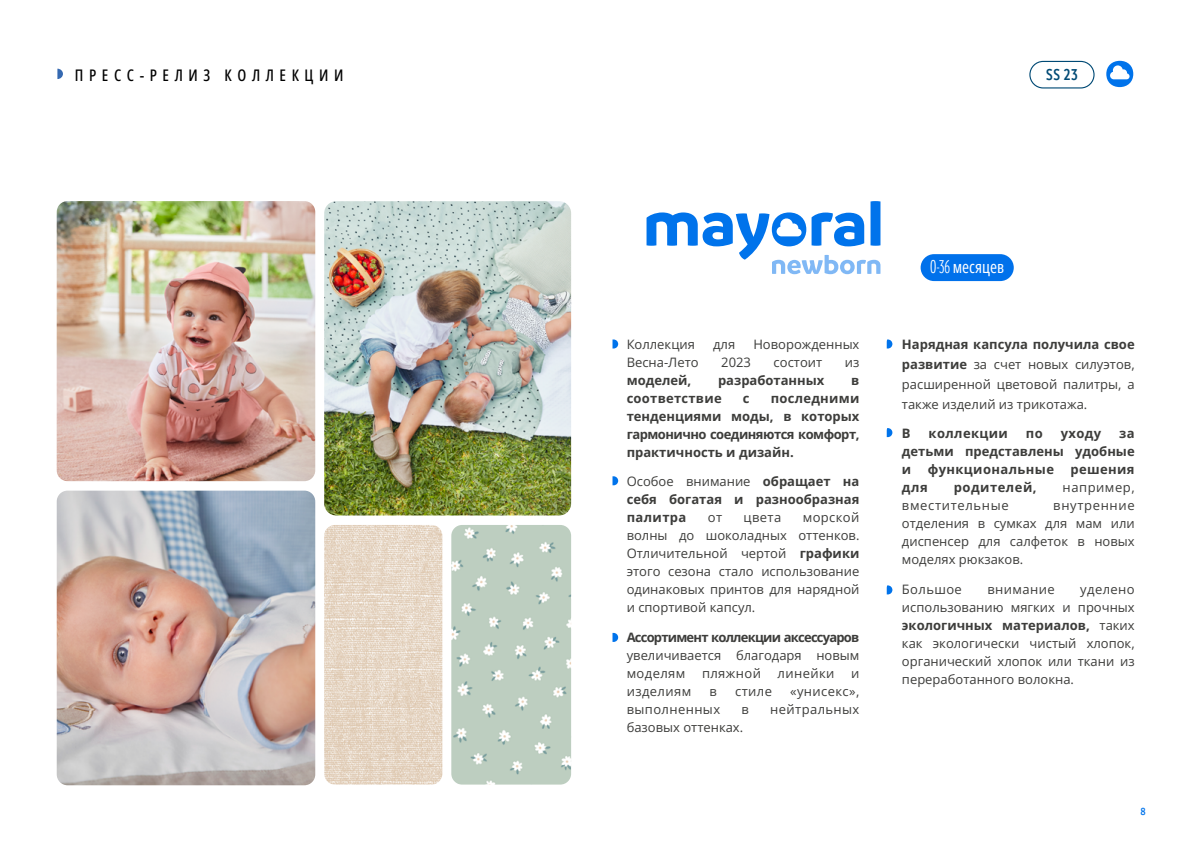
<style>
.page{position:relative;width:1191px;height:842px;background:#fff}
.page>*{position:absolute;margin:0;border:0;box-sizing:border-box;transform-origin:0 0}
.t1{font:17px "Open Sans Condensed";color:#fff}
.t2{font:600 condensed 17px "Branding SF";color:#004a75}
.t3{font:500 16px "Open Sans Condensed";letter-spacing:.35em;color:#000}
.t4{font:13px/18px "Open Sans";color:#3d3d3b;text-align:justify}
.t5{font:700 13px/18px "Open Sans";color:#3d3d3b;text-align:justify}
.t6{font:13px "Open Sans";letter-spacing:.03em;color:#3d3d3b}
.t7{font:700 13px "Open Sans";letter-spacing:-.06em;color:#3d3d3b}
.t8{font:700 13px "Open Sans";letter-spacing:.03em;color:#3d3d3b}
.t9{font:13px "Open Sans";letter-spacing:.05em;color:#3d3d3b}
.t10{font:700 13px "Open Sans";letter-spacing:.02em;color:#3d3d3b}
.t11{font:700 13px "Open Sans";letter-spacing:.04em;color:#3d3d3b}
.t12{font:13px "Open Sans";letter-spacing:.04em;color:#3d3d3b}
.t13{font:600 condensed 11px "Branding SF";color:#0073eb}
.s1{font-weight:400}
.s2{font-weight:700}
.s3{font-family:"Branding SF Cmp";font-weight:300;font-size:20px}
</style>
<div class="page">
<div style="left:1029px;top:61px;width:65px;height:28px;border:1px solid #004a75;border-radius:13px"></div>
<svg style="left:1106px;top:61px;width:27px;height:26px"></svg>
<svg style="left:57px;top:69px;width:6px;height:10px"></svg>
<svg style="left:612px;top:476px;width:6px;height:9px"></svg>
<svg style="left:886px;top:585px;width:6px;height:9px"></svg>
<svg style="left:886px;top:428px;width:6px;height:9px"></svg>
<svg style="left:886px;top:339px;width:6px;height:9px"></svg>
<img style="left:324px;top:525px;width:118px;height:259px">
<img style="left:57px;top:201px;width:258px;height:280px">
<img style="left:324px;top:201px;width:247px;height:314px">
<img style="left:451px;top:525px;width:120px;height:259px">
<svg style="left:612px;top:633px;width:6px;height:9px"></svg>
<svg style="left:612px;top:339px;width:6px;height:9px"></svg>
<img style="left:57px;top:491px;width:258px;height:294px">
<svg style="left:646px;top:201px;width:234px;height:73px"></svg>
<div style="left:920px;top:254px;width:93px;height:27px;background:#0071eb;border-radius:13px"></div>
<p class="t3" style="left:75px;top:64px;width:270px">ПРЕСС-РЕЛИЗ КОЛЛЕКЦИИ</p>
<h1 class="t2" style="left:1046px;top:66px;width:33px">SS 23</h1>
<p class="t4" style="left:626px;top:335px;width:70px">Коллекция</p>
<p class="t4" style="left:713px;top:335px;width:24px">для</p>
<p class="t4" style="left:753px;top:335px;width:108px">Новорожденных</p>
<p class="t4" style="left:626px;top:353px;width:73px">Весна-Лето</p>
<p class="t4" style="left:721px;top:353px;width:31px">2023</p>
<p class="t4" style="left:773px;top:353px;width:50px">состоит</p>
<p class="t4" style="left:845px;top:353px;width:16px">из</p>
<p class="t5" style="left:626px;top:371px;width:66px">моделей,</p>
<p class="t5" style="left:718px;top:371px;width:108px">разработанных</p>
<p class="t5" style="left:851px;top:371px;width:10px">в</p>
<p class="t10" style="left:626px;top:389px;width:96px">соответствие</p>
<p class="t5" style="left:743px;top:389px;width:8px">с</p>
<p class="t5" style="left:626px;top:389px;width:234px;text-indent:144px">последними тенденциями моды, в которых гармонично соединяются комфорт, практичность и дизайн.</p>
<p class="t5" style="left:626px;top:472px;width:234px"><span class="s1">Особое внимание</span> обращает на себя богатая и разнообразная палитра</p>
<p class="t4" style="left:626px;top:508px;width:234px;text-indent:176px">морской волны до шоколадных оттенков.<br>Отличительной чертой <span class="s2">графики </span>этого сезона стало использование одинаковых принтов для нарядной и спортивой капсул.</p>
<p class="t7" style="left:626px;top:628px;width:234px">Ассортимент коллекции аксессуаров</p>
<p class="t4" style="left:626px;top:645px;width:234px">увеличивается благодаря новым моделям</p>
<p class="t4" style="left:708px;top:508px;width:16px">от</p>
<p class="t4" style="left:743px;top:508px;width:39px">цвета</p>
<p class="t6" style="left:702px;top:664px;width:60px">пляжной</p>
<p class="t6" style="left:777px;top:664px;width:58px">линейки</p>
<p class="t4" style="left:851px;top:663px;width:10px">и</p>
<p class="t6" style="left:626px;top:682px;width:66px">изделиям</p>
<p class="t4" style="left:709px;top:681px;width:9px">в</p>
<p class="t4" style="left:735px;top:681px;width:38px">стиле</p>
<p class="t6" style="left:790px;top:682px;width:71px">«унисекс»,</p>
<p class="t6" style="left:626px;top:700px;width:95px">выполненных</p>
<p class="t4" style="left:741px;top:699px;width:9px">в</p>
<p class="t6" style="left:770px;top:700px;width:91px">нейтральных</p>
<p class="t4" style="left:626px;top:717px;width:118px">базовых оттенках.</p>
<h1 class="t1" style="left:930px;top:256px;width:75px"><span class="s3">0-36</span> месяцев</h1>
<p class="t4" style="left:902px;top:334px;width:234px;line-height:20px"><span class="s2">Нарядная капсула получила свое развитие</span> за счет новых силуэтов, расширенной цветовой палитры, а также изделий из трикотажа.</p>
<p class="t5" style="left:902px;top:424px;width:10px">В</p>
<p class="t8" style="left:928px;top:424px;width:81px">коллекции</p>
<p class="t5" style="left:1026px;top:424px;width:18px">по</p>
<p class="t5" style="left:1060px;top:424px;width:42px">уходу</p>
<p class="t5" style="left:902px;top:424px;width:234px;text-indent:217px">за детьми представлены удобные и</p>
<p class="t8" style="left:927px;top:460px;width:128px">функциональные</p>
<p class="t8" style="left:1070px;top:460px;width:66px">решения</p>
<p class="t5" style="left:902px;top:478px;width:27px">для</p>
<p class="t11" style="left:953px;top:478px;width:84px">родителей,</p>
<p class="t12" style="left:1062px;top:478px;width:74px">например,</p>
<p class="t9" style="left:902px;top:497px;width:108px">вместительные</p>
<p class="t4" style="left:902px;top:496px;width:234px;text-indent:151px">внутренние отделения в сумках для мам или диспенсер для салфеток в новых моделях рюкзаков.</p>
<p class="t6" style="left:902px;top:580px;width:61px">Большое</p>
<p class="t6" style="left:987px;top:580px;width:69px">внимание</p>
<p class="t4" style="left:902px;top:579px;width:234px;text-indent:178px">уделено использованию мягких и прочных <span class="s2">экологичных материалов,</span> таких как экологически чистый хлопок, органический хлопок или ткани из переработанного волокна.</p>
<p class="t13" style="left:1140px;top:805px;width:7px">8</p>
</div>
